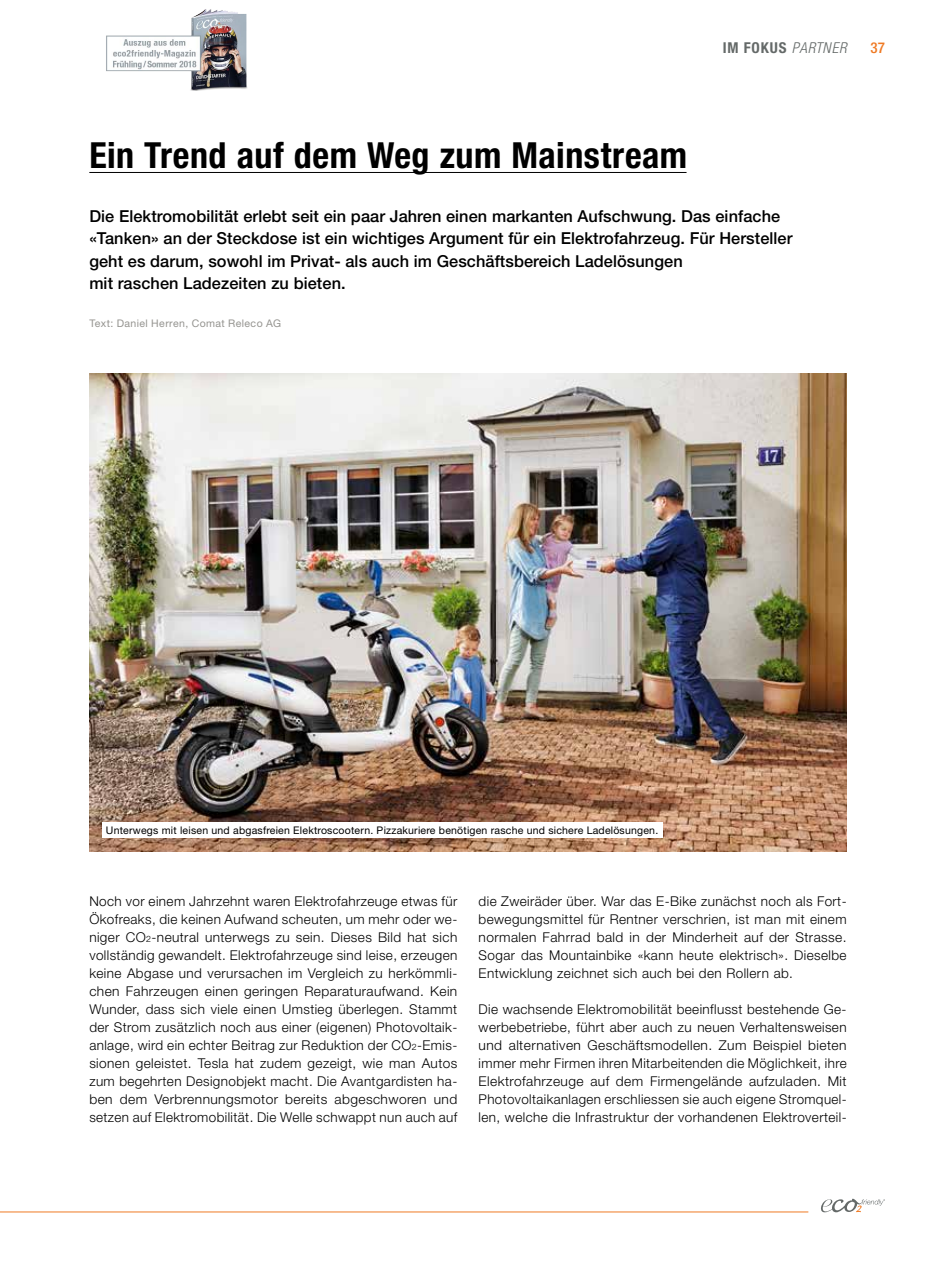
<style>
.page{position:relative;width:936px;height:1263px;background:#fff}
.page>*{position:absolute;margin:0;border:0;box-sizing:border-box;transform-origin:0 0}
.t1{font:700 condensed 36px "Helvetica Neue LT Std";letter-spacing:.015em;color:#000}
.t2{font:500 16.5px/22.5px "Helvetica Neue LT Std";letter-spacing:.005em;color:#000}
.t3{font:700 condensed 15px "Helvetica Neue LT Std";letter-spacing:.06em;color:#646968}
.t4{font:500 condensed 15px "Helvetica Neue LT Std";color:#ef7a24}
.t5{font:300 13.5px/18px "Helvetica Neue LT Std";letter-spacing:.03em;color:#000;text-align:justify}
.t6{font:10.5px "Helvetica Neue LT Std";letter-spacing:.02em;color:#000}
.t7{font:10.5px "Helvetica Neue LT Std";letter-spacing:.04em;color:#959490}
.s1{font-weight:300;font-style:italic}
.s2{font-size:8.7px}
</style>
<div class="page">
<hr style="left:0;top:1211px;width:808px;height:1px;background:#ef7a24">
<svg style="left:821px;top:1199px;width:63px;height:13px"></svg>
<hr style="left:89px;top:172px;width:597px;height:1px;background:#000">
<img style="left:89px;top:373px;width:757px;height:479px">
<div style="left:102px;top:822px;width:560px;height:15px;background:#fff"></div>
<img style="left:106px;top:9px;width:142px;height:82px">
<p class="t3" style="left:722px;top:39px;width:125px">IM FOKUS <span class="s1">PARTNER</span></p>
<p class="t4" style="left:870px;top:39px;width:16px">37</p>
<h1 class="t1" style="left:89px;top:133px;width:599px">Ein Trend auf dem Weg zum Mainstream</h1>
<p class="t2" style="left:89px;top:205px;width:704px">Die Elektromobilität erlebt seit ein paar Jahren einen markanten Aufschwung. Das einfache «Tanken» an der Steckdose ist ein wichtiges Argument für ein Elektrofahrzeug. Für Hersteller geht es darum, sowohl im Privat- als auch im Geschäftsbereich Ladelösungen<br>mit raschen Ladezeiten zu bieten.</p>
<p class="t7" style="left:89px;top:317px;width:193px">Text: Daniel Herren, Comat Releco AG</p>
<p class="t6" style="left:106px;top:824px;width:554px">Unterwegs mit leisen und abgasfreien Elektroscootern. Pizzakuriere benötigen rasche und sichere Ladelösungen.</p>
<p class="t5" style="left:89px;top:892px;width:369px">Noch vor einem Jahrzehnt waren Elektrofahrzeuge etwas für Ökofreaks, die keinen Aufwand scheuten, um mehr oder we&shy;niger CO<span class="s2">2</span>-neutral unterwegs zu sein. Dieses Bild hat sich vollständig gewandelt. Elektrofahrzeuge sind leise, erzeugen keine Abgase und verursachen im Vergleich zu herkömmli&shy;chen Fahrzeugen einen geringen Reparaturaufwand. Kein Wunder, dass sich viele einen Umstieg überlegen. Stammt der Strom zusätzlich noch aus einer (eigenen) Photovoltaik&shy;anlage, wird ein echter Beitrag zur Reduktion der CO<span class="s2">2</span>-Emis&shy;sionen geleistet. Tesla hat zudem gezeigt, wie man Autos zum begehrten Designobjekt macht. Die Avantgardisten ha&shy;ben dem Verbrennungsmotor bereits abgeschworen und setzen auf Elektromobilität. Die Welle schwappt nun auch auf</p>
<p class="t5" style="left:478px;top:892px;width:369px">die Zweiräder über. War das E-Bike zunächst noch als Fort&shy;bewegungsmittel für Rentner verschrien, ist man mit einem normalen Fahrrad bald in der Minderheit auf der Strasse.<br>Sogar das Mountainbike «kann heute elektrisch». Dieselbe Entwicklung zeichnet sich auch bei den Rollern ab.</p>
<p class="t5" style="left:478px;top:1000px;width:369px">Die wachsende Elektromobilität beeinflusst bestehende Ge&shy;werbebetriebe, führt aber auch zu neuen Verhaltensweisen und alternativen Geschäftsmodellen. Zum Beispiel bieten immer mehr Firmen ihren Mitarbeitenden die Möglichkeit, ihre Elektrofahrzeuge auf dem Firmengelände aufzuladen. Mit Photovoltaikanlagen erschliessen sie auch eigene Stromquel&shy;len, welche die Infrastruktur der vorhandenen Elektroverteil-</p>
</div>
